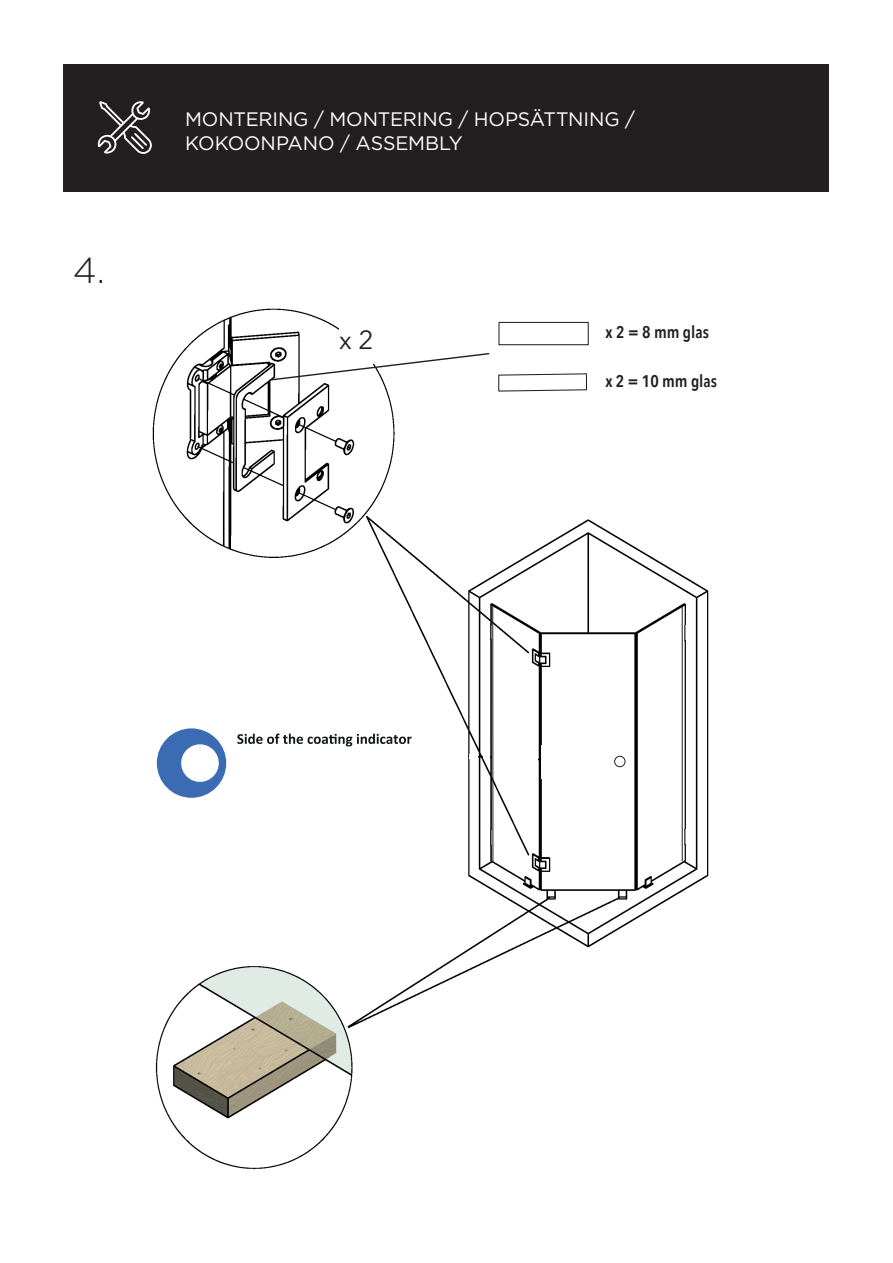
<style>
.page{position:relative;width:893px;height:1263px;background:#fff}
.page>*{position:absolute;margin:0;border:0;box-sizing:border-box;transform-origin:0 0}
.t1{font:300 36px "Gotham";color:#231f20}
.t2{font:26.25px "Avenir Next";color:#231f20}
.t3{font:19.5px/24px "Gotham";letter-spacing:-.005em;color:#fff}
.t4{font:600 16.95px "Avenir Next Condensed";color:#231f20}
</style>
<div class="page">
<div style="left:64px;top:64px;width:765px;height:127px;background:#231f20"></div>
<svg style="left:97px;top:101px;width:55px;height:53px"></svg>
<img style="left:152px;top:308px;width:557px;height:862px">
<svg style="left:678px;top:829px;width:10px;height:14px"></svg>
<div style="left:339px;top:322px;width:107px;height:42px;background:#fff"></div>
<div style="left:129px;top:588px;width:263px;height:306px;background:#fff;border-radius:50%"></div>
<div style="left:603px;top:745px;width:23px;height:36px;background:#fff;border-radius:50%"></div>
<div style="left:374px;top:745px;width:93px;height:18px;background:#fff"></div>
<div style="left:541px;top:745px;width:64px;height:33px;background:#fff"></div>
<div style="left:492px;top:745px;width:46px;height:24px;background:#fff"></div>
<svg style="left:469px;top:754px;width:20px;height:4px"></svg>
<div style="left:614px;top:756px;width:11px;height:11px;border:1px solid #231f20;border-radius:50%"></div>
<div style="left:498px;top:322px;width:91px;height:23px;border:1px solid #231f20"></div>
<svg style="left:498px;top:373px;width:89px;height:19px"></svg>
<svg style="left:268px;top:352px;width:223px;height:30px"></svg>
<svg style="left:237px;top:733px;width:175px;height:13px"></svg>
<div style="left:157px;top:728px;width:69px;height:70px;background:#3b6cb3;border-radius:50%"></div>
<div style="left:181px;top:744px;width:38px;height:38px;background:#fff;border-radius:50%"></div>
<svg style="left:678px;top:626px;width:10px;height:14px"></svg>
<svg style="left:684px;top:829px;width:1px;height:16px"></svg>
<svg style="left:684px;top:625px;width:1px;height:16px"></svg>
<hr style="left:682px;top:606px;width:1px;height:255px;background:#231f20">
<svg style="left:484px;top:624px;width:14px;height:16px"></svg>
<div style="left:484px;top:830px;width:14px;height:14px;background:#fff"></div>
<svg style="left:490px;top:829px;width:2px;height:17px"></svg>
<hr style="left:492px;top:606px;width:1px;height:256px;background:#231f20">
<p class="t1" style="left:73px;top:248px;width:34px">4.</p>
<p class="t3" style="left:185px;top:106px;width:452px">MONTERING / MONTERING / HOPSÄTTNING /<br>KOKOONPANO / ASSEMBLY</p>
<p class="t2" style="left:339px;top:317px;width:36px">x 2</p>
<p class="t4" style="left:606px;top:318px;width:105px">x 2 = 8 mm glas</p>
<p class="t4" style="left:605px;top:367px;width:113px">x 2 = 10 mm glas</p>
</div>
